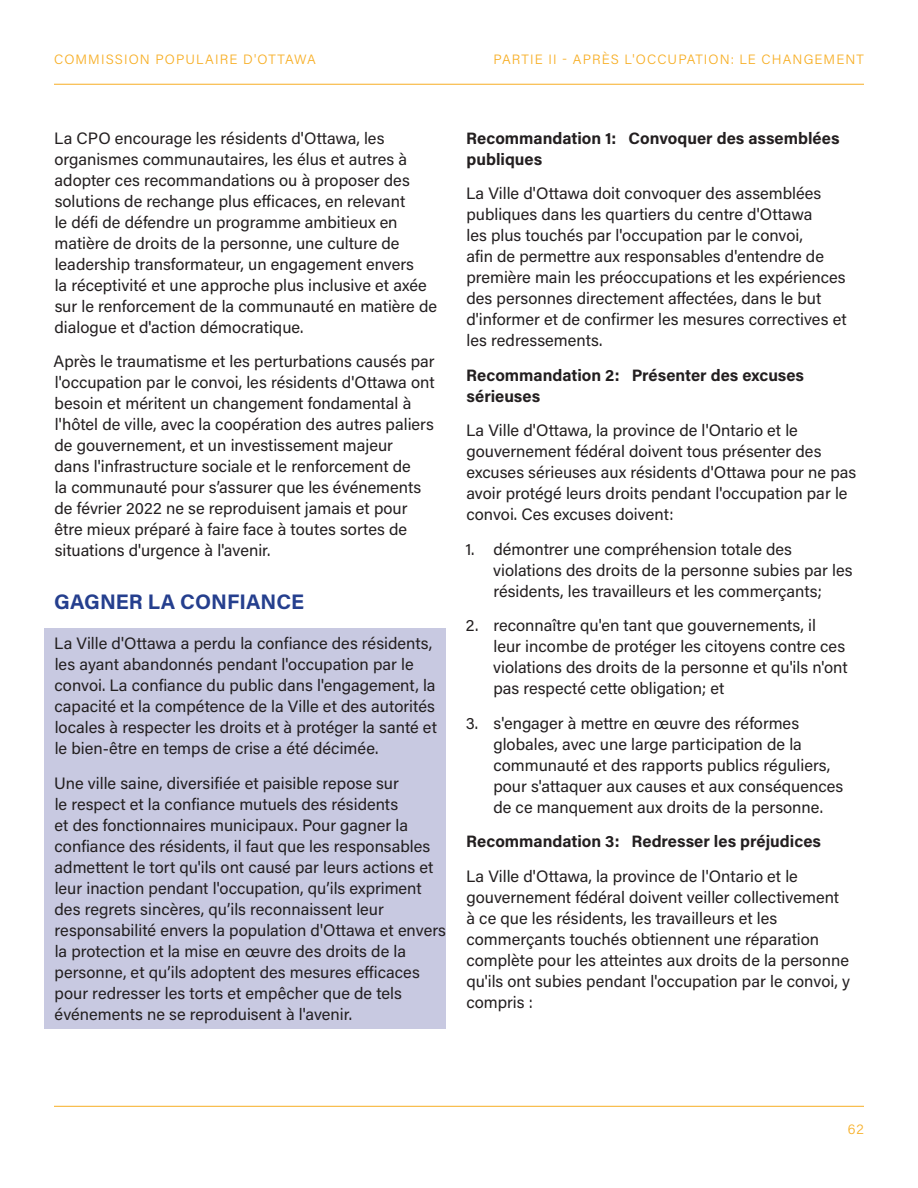
<style>
.page{position:relative;width:918px;height:1188px;background:#fff}
.page>*{position:absolute;margin:0;border:0;box-sizing:border-box;transform-origin:0 0}
.t1{font:700 21px "Acumin Pro";color:#253f8e}
.Body{font:16.5px/21px "Acumin Pro";color:#231f20}
.Body-2{font:700 16.5px/21px "Acumin Pro";color:#231f20}
.t2{font:300 13.5px "Acumin Pro";letter-spacing:.08em;color:#f7ae24}
</style>
<div class="page">
<hr style="left:54px;top:1106px;width:810px;height:1px;background:#f7ae24">
<hr style="left:54px;top:84px;width:810px;height:1px;background:#f7ae24">
<div style="left:44px;top:629px;width:402px;height:400px;background:#c8c9e1"></div>
<p class="t2" style="left:54px;top:50px;width:263px">COMMISSION POPULAIRE D'OTTAWA</p>
<p class="t2" style="left:494px;top:50px;width:372px">PARTIE II - APRÈS L'OCCUPATION: LE CHANGEMENT</p>
<p class="Body" style="left:54px;top:127px;width:384px">La CPO encourage les résidents d'Ottawa, les organismes communautaires, les élus et autres à adopter ces recommandations ou à proposer des solutions de rechange plus efficaces, en relevant<br>le défi de défendre un programme ambitieux en matière de droits de la personne, une culture de leadership transformateur, un engagement envers<br>la réceptivité et une approche plus inclusive et axée sur le renforcement de la communauté en matière de dialogue et d'action démocratique.</p>
<p class="Body" style="left:54px;top:350px;width:383px">Après le traumatisme et les perturbations causés par l'occupation par le convoi, les résidents d'Ottawa ont besoin et méritent un changement fondamental à l'hôtel de ville, avec la coopération des autres paliers de gouvernement, et un investissement majeur<br>dans l'infrastructure sociale et le renforcement de<br>la communauté pour s’assurer que les événements de février 2022 ne se reproduisent jamais et pour être mieux préparé à faire face à toutes sortes de situations d'urgence à l'avenir.</p>
<h2 class="t1" style="left:54px;top:587px;width:251px">GAGNER LA CONFIANCE</h2>
<p class="Body" style="left:54px;top:632px;width:384px">La Ville d'Ottawa a perdu la confiance des résidents, les ayant abandonnés pendant l'occupation par le convoi. La confiance du public dans l'engagement, la capacité et la compétence de la Ville et des autorités locales à respecter les droits et à protéger la santé et le bien-être en temps de crise a été décimée.</p>
<p class="Body" style="left:54px;top:772px;width:393px">Une ville saine, diversifiée et paisible repose sur<br>le respect et la confiance mutuels des résidents<br>et des fonctionnaires municipaux. Pour gagner la confiance des résidents, il faut que les responsables admettent le tort qu'ils ont causé par leurs actions et leur inaction pendant l'occupation, qu’ils expriment des regrets sincères, qu’ils reconnaissent leur responsabilité envers la population d'Ottawa et envers la protection et la mise en œuvre des droits de la personne, et qu’ils adoptent des mesures efficaces pour redresser les torts et empêcher que de tels événements ne se reproduisent à l'avenir.</p>
<p class="Body-2" style="left:466px;top:127px;width:375px">Recommandation 1: Convoquer des assemblées publiques</p>
<p class="Body" style="left:466px;top:182px;width:382px">La Ville d'Ottawa doit convoquer des assemblées publiques dans les quartiers du centre d'Ottawa<br>les plus touchés par l'occupation par le convoi,<br>afin de permettre aux responsables d'entendre de première main les préoccupations et les expériences des personnes directement affectées, dans le but d'informer et de confirmer les mesures correctives et les redressements.</p>
<p class="Body-2" style="left:466px;top:364px;width:339px">Recommandation 2: Présenter des excuses sérieuses</p>
<p class="Body" style="left:466px;top:419px;width:392px">La Ville d'Ottawa, la province de l'Ontario et le gouvernement fédéral doivent tous présenter des excuses sérieuses aux résidents d'Ottawa pour ne pas avoir protégé leurs droits pendant l'occupation par le convoi. Ces excuses doivent:</p>
<p class="Body" style="left:493px;top:538px;width:361px;text-indent:-28px">1. démontrer une compréhension totale des violations des droits de la personne subies par les résidents, les travailleurs et les commerçants;</p>
<p class="Body" style="left:493px;top:614px;width:356px;text-indent:-27px">2. reconnaître qu'en tant que gouvernements, il leur incombe de protéger les citoyens contre ces violations des droits de la personne et qu'ils n'ont pas respecté cette obligation; et</p>
<p class="Body" style="left:493px;top:712px;width:351px;text-indent:-28px">3. s'engager à mettre en œuvre des réformes globales, avec une large participation de la communauté et des rapports publics réguliers, pour s'attaquer aux causes et aux conséquences de ce manquement aux droits de la personne.</p>
<p class="Body-2" style="left:466px;top:830px;width:356px">Recommandation 3: Redresser les préjudices</p>
<p class="Body" style="left:466px;top:865px;width:385px">La Ville d'Ottawa, la province de l'Ontario et le gouvernement fédéral doivent veiller collectivement à ce que les résidents, les travailleurs et les commerçants touchés obtiennent une réparation complète pour les atteintes aux droits de la personne qu'ils ont subies pendant l'occupation par le convoi, y compris :</p>
<p class="t2" style="left:848px;top:1120px;width:18px">62</p>
</div>
